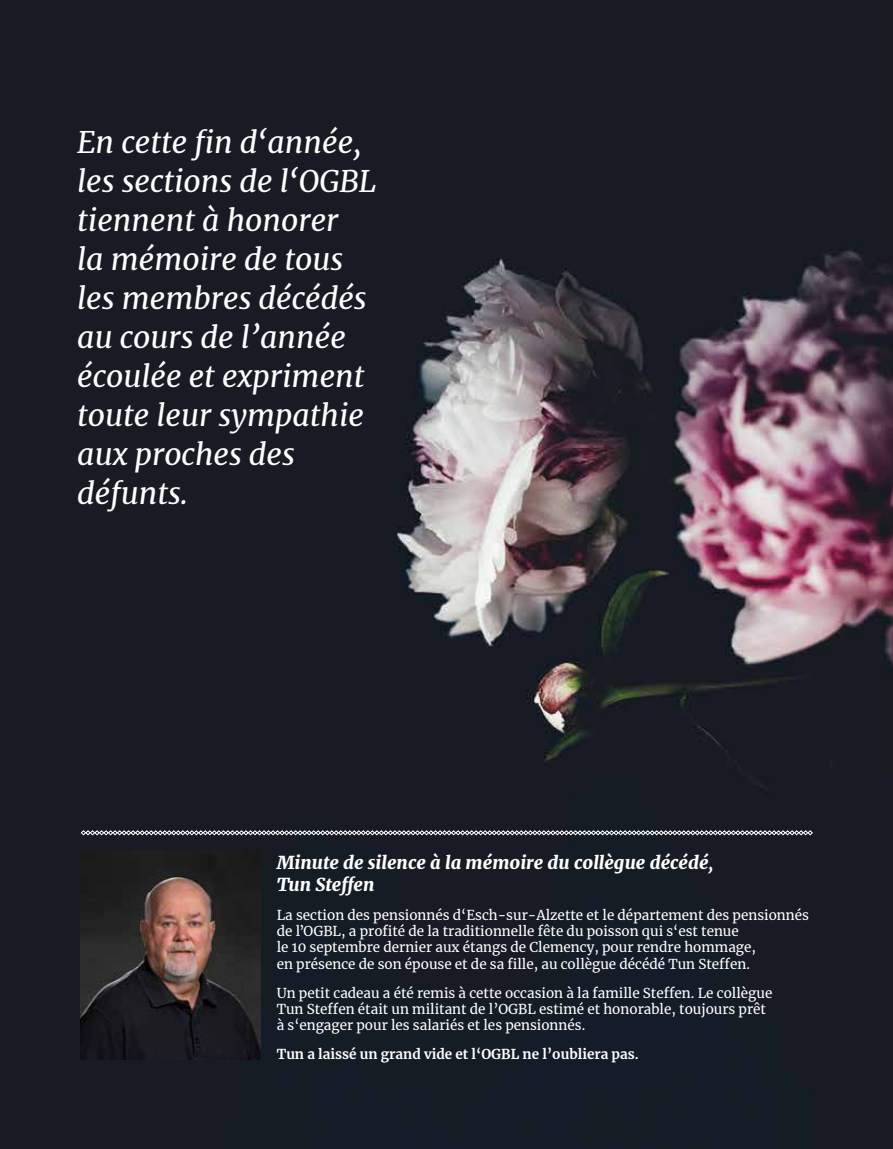
<style>
.page{position:relative;width:893px;height:1149px;background:#fff}
.page>*{position:absolute;margin:0;border:0;box-sizing:border-box;transform-origin:0 0}
.t1{font:italic 30px/39px "Merriweather";color:#fff}
.t2{font:italic 900 18px/21.6px "Merriweather";color:#fff}
.t3{font:13.5px/16.2px "Merriweather";color:#fff}
.t4{font:700 13.5px "Merriweather";color:#fff}
</style>
<div class="page">
<img style="left:0;top:0;width:893px;height:1148px">
<img style="left:80px;top:850px;width:181px;height:209px">
<svg style="left:81px;top:830px;width:732px;height:5px;background:#888a8e"></svg>
<h1 class="t1" style="left:77px;top:122px;width:301px">En cette fin d‘année, les sections de l‘OGBL tiennent à honorer<br>la mémoire de tous les membres décédés au cours de l’année écoulée et expriment toute leur sympathie aux proches des défunts.</h1>
<h2 class="t2" style="left:277px;top:851px;width:438px">Minute de silence à la mémoire du collègue décédé,<br>Tun Steffen</h2>
<p class="t3" style="left:277px;top:906px;width:534px">La section des pensionnés d‘Esch-sur-Alzette et le département des pensionnés de l‛OGBL, a profité de la traditionnelle fête du poisson qui s‘est tenue<br>le 10 septembre dernier aux étangs de Clemency, pour rendre hommage,<br>en présence de son épouse et de sa fille, au collègue décédé Tun Steffen.</p>
<p class="t3" style="left:277px;top:983px;width:497px">Un petit cadeau a été remis à cette occasion à la famille Steffen. Le collègue<br>Tun Steffen était un militant de l’OGBL estimé et honorable, toujours prêt à s‘engager pour les salariés et les pensionnés.</p>
<p class="t4" style="left:277px;top:1044px;width:364px">Tun a laissé un grand vide et l‘OGBL ne l’oubliera pas.</p>
</div>
